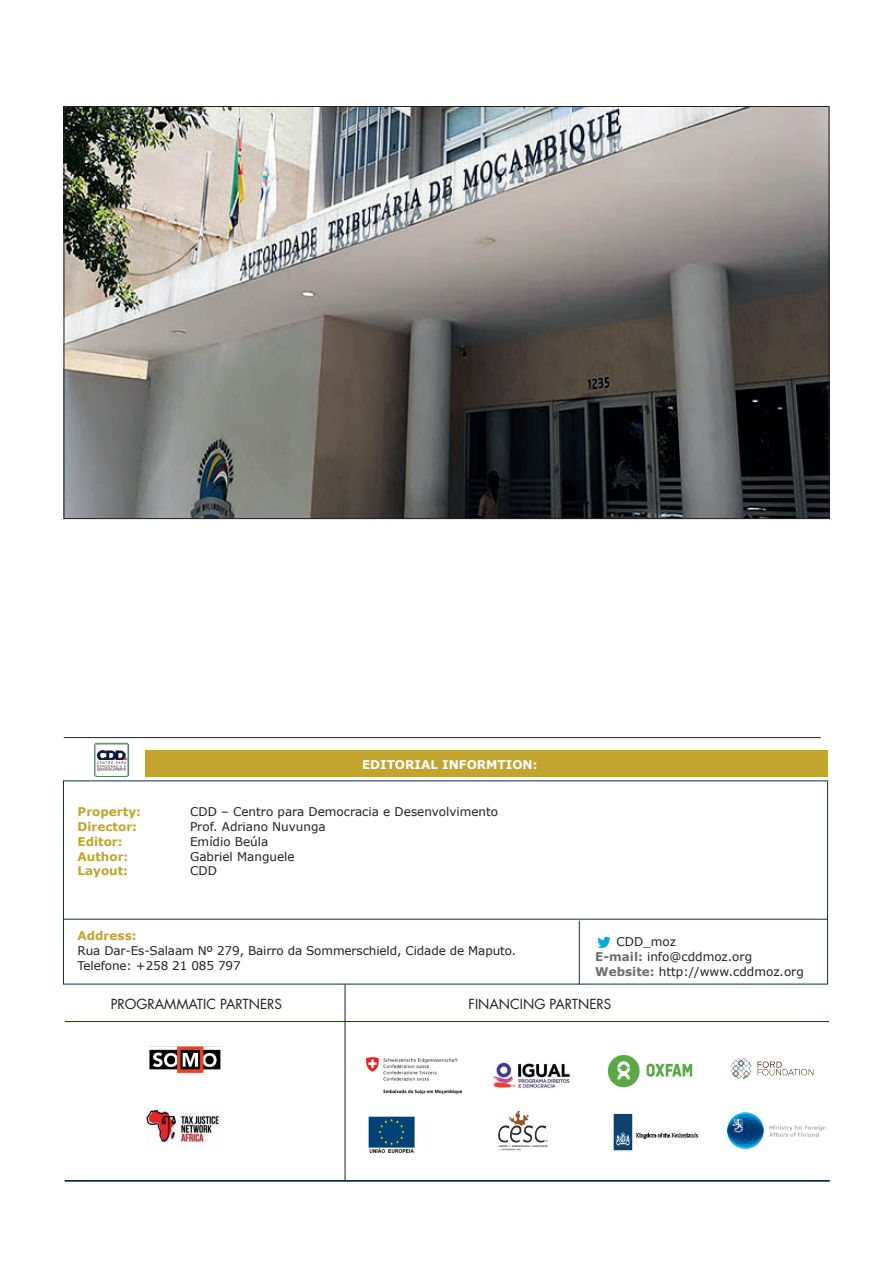
<style>
.page{position:relative;width:893px;height:1263px;background:#fff}
.page>*{position:absolute;margin:0;border:0;box-sizing:border-box;transform-origin:0 0}
.t1{font:13.5px "Futura LT";color:#231f20}
.t2{font:12px/15px "Verdana";color:#231f20}
.t3{font:700 12px "Verdana";color:#c2a42e}
.t4{font:700 12px "Verdana";color:#fff}
.t5{font:700 10.8px "Times New Roman";color:#231f20}
.s1{font-weight:700;color:#6c6d70}
</style>
<div class="page">
<hr style="left:65px;top:1180px;width:765px;height:1px;background:#102d4e">
<img style="left:66px;top:108px;width:761px;height:409px">
<hr style="left:64px;top:737px;width:757px;height:1px;background:#231f20">
<div style="left:145px;top:750px;width:682px;height:27px;background:#c2a42e"></div>
<hr style="left:63px;top:919px;width:765px;height:1px;background:#102d4e">
<hr style="left:579px;top:921px;width:1px;height:63px;background:#102d4e">
<img style="left:597px;top:936px;width:14px;height:13px">
<img style="left:94px;top:742px;width:35px;height:35px">
<img style="left:368px;top:1117px;width:47px;height:36px">
<hr style="left:65px;top:1021px;width:764px;height:1px;background:#102d4e">
<img style="left:366px;top:1058px;width:95px;height:35px">
<img style="left:607px;top:1055px;width:85px;height:33px">
<img style="left:730px;top:1057px;width:84px;height:22px">
<img style="left:613px;top:1113px;width:86px;height:38px">
<img style="left:492px;top:1062px;width:78px;height:27px">
<img style="left:498px;top:1110px;width:50px;height:41px">
<img style="left:146px;top:1109px;width:74px;height:34px">
<img style="left:150px;top:1046px;width:73px;height:27px">
<img style="left:727px;top:1112px;width:98px;height:36px">
<hr style="left:345px;top:984px;width:1px;height:196px;background:#231f20">
<p class="t4" style="left:362px;top:757px;width:177px">EDITORIAL INFORMTION:</p>
<p class="t3" style="left:78px;top:803px;width:65px">Property:</p>
<p class="t2" style="left:190px;top:804px;width:310px">CDD – Centro para Democracia e Desenvolvimento</p>
<p class="t3" style="left:78px;top:818px;width:61px">Director:</p>
<p class="t2" style="left:190px;top:819px;width:137px">Prof. Adriano Nuvunga</p>
<p class="t3" style="left:78px;top:833px;width:47px">Editor:</p>
<p class="t2" style="left:190px;top:834px;width:80px">Emídio Beúla</p>
<p class="t3" style="left:78px;top:848px;width:52px">Author:</p>
<p class="t2" style="left:190px;top:849px;width:106px">Gabriel Manguele</p>
<p class="t3" style="left:78px;top:863px;width:52px">Layout:</p>
<p class="t2" style="left:190px;top:863px;width:28px">CDD</p>
<p class="t3" style="left:78px;top:927px;width:61px">Address:</p>
<p class="t2" style="left:78px;top:943px;width:440px">Rua Dar-Es-Salaam Nº 279, Bairro da Sommerschield, Cidade de Maputo.<br>Telefone: +258 21 085 797</p>
<p class="t2" style="left:595px;top:934px;width:210px;text-indent:21px">CDD_moz<br><span class="s1">E-mail:</span> info@cddmoz.org<br><span class="s1">Website:</span> http://www.cddmoz.org</p>
<p class="t1" style="left:111px;top:996px;width:173px">PROGRAMMATIC PARTNERS</p>
<p class="t1" style="left:469px;top:996px;width:144px">FINANCING PARTNERS</p>
<p class="t5" style="left:143px;top:998px;width:119px">Parceiros programáticos:</p>
</div>
